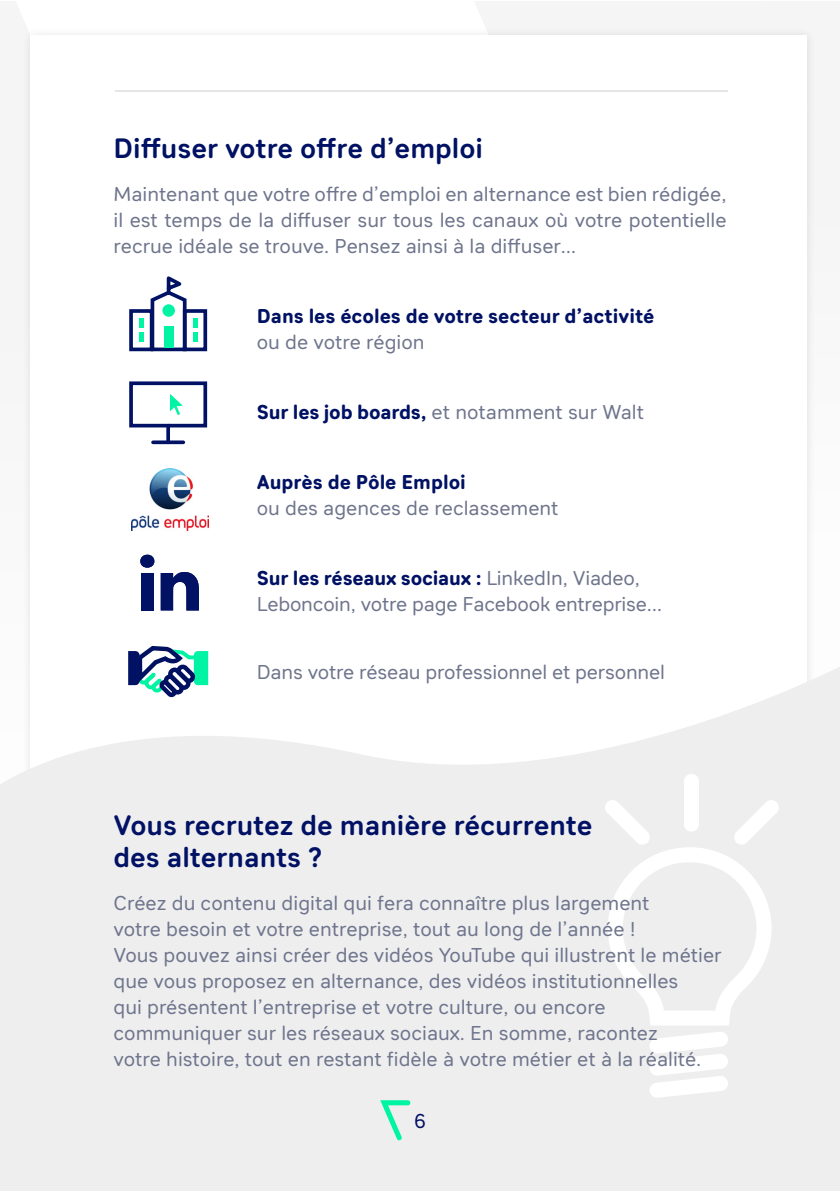
<style>
.page{position:relative;width:840px;height:1191px;background:#fff}
.page>*{position:absolute;margin:0;border:0;box-sizing:border-box;transform-origin:0 0}
.t1{font:700 28px/32px "Sebino Soft";color:#011163}
.t2{font:20px/26px "Sebino Soft";color:#6e758c}
.t3{font:800 20px "Sebino Soft";color:#011163}
.t4{font:20px "Sebino Soft";color:#011163}
.s1{font-weight:800;color:#011163}
</style>
<div class="page">
<svg style="left:0;top:652px;width:839px;height:539px;fill:#eeeeef"></svg>
<svg style="left:648px;top:1031px;width:80px;height:66px"></svg>
<div style="left:683px;top:774px;width:15px;height:57px;background:#fff;border-radius:8px"></div>
<svg style="left:604px;top:799px;width:175px;height:226px"></svg>
<hr style="left:115px;top:91px;width:612px;height:1px;background:#cbcbcb">
<div style="left:183px;top:309px;width:24px;height:42px;border:4px solid #011163"></div>
<svg style="left:149px;top:276px;width:39px;height:76px"></svg>
<div style="left:164px;top:326px;width:10px;height:21px;background:#00f4a3"></div>
<hr style="left:193px;top:332px;width:4px;height:10px;background:#00f4a3">
<hr style="left:193px;top:318px;width:4px;height:10px;background:#00f4a3">
<div style="left:129px;top:309px;width:24px;height:42px;border:4px solid #011163"></div>
<hr style="left:139px;top:332px;width:4px;height:10px;background:#00f4a3">
<hr style="left:139px;top:318px;width:4px;height:10px;background:#00f4a3">
<div style="left:129px;top:381px;width:78px;height:46px;border:4px solid #011163"></div>
<svg style="left:170px;top:394px;width:13px;height:21px"></svg>
<svg style="left:166px;top:425px;width:4px;height:15px"></svg>
<svg style="left:153px;top:440px;width:30px;height:4px"></svg>
<svg style="left:128px;top:645px;width:80px;height:53px"></svg>
<svg style="left:140px;top:555px;width:59px;height:55px"></svg>
<div style="left:141px;top:573px;width:12px;height:37px;background:#011163"></div>
<div style="left:140px;top:554px;width:14px;height:13px;background:#011163;border-radius:50%"></div>
<img style="left:131px;top:468px;width:77px;height:62px">
<svg style="left:380px;top:1100px;width:30px;height:40px"></svg>
<h1 class="t1" style="left:113px;top:133px;width:371px">Diffuser votre offre d’emploi</h1>
<p class="t2" style="left:113px;top:181px;width:614px;text-align:justify">Maintenant que votre offre d’emploi en alternance est bien rédigée, il est temps de la diffuser sur tous les canaux où votre potentielle recrue idéale se trouve. Pensez ainsi à la diffuser…</p>
<p class="t3" style="left:257px;top:305px;width:399px">Dans les écoles de votre secteur d’activité</p>
<p class="t2" style="left:257px;top:329px;width:169px">ou de votre région</p>
<p class="t2" style="left:257px;top:399px;width:388px"><span class="s1">Sur les job boards,</span> et notamment sur Walt</p>
<p class="t3" style="left:257px;top:471px;width:210px">Auprès de Pôle Emploi</p>
<p class="t2" style="left:257px;top:495px;width:303px">ou des agences de reclassement</p>
<p class="t2" style="left:257px;top:565px;width:407px"><span class="s1">Sur les réseaux sociaux :</span> LinkedIn, Viadeo,<br>Leboncoin, votre page Facebook entreprise…</p>
<p class="t2" style="left:257px;top:659px;width:409px">Dans votre réseau professionnel et personnel</p>
<h1 class="t1" style="left:113px;top:810px;width:480px">Vous recrutez de manière récurrente des alternants ?</h1>
<p class="t2" style="left:113px;top:890px;width:609px">Créez du contenu digital qui fera connaître plus largement<br>votre besoin et votre entreprise, tout au long de l’année !<br>Vous pouvez ainsi créer des vidéos YouTube qui illustrent le métier que vous proposez en alternance, des vidéos institutionnelles<br>qui présentent l’entreprise et votre culture, ou encore communiquer sur les réseaux sociaux. En somme, racontez<br>votre histoire, tout en restant fidèle à votre métier et à la réalité.</p>
<p class="t4" style="left:414px;top:1109px;width:13px">6</p>
</div>
